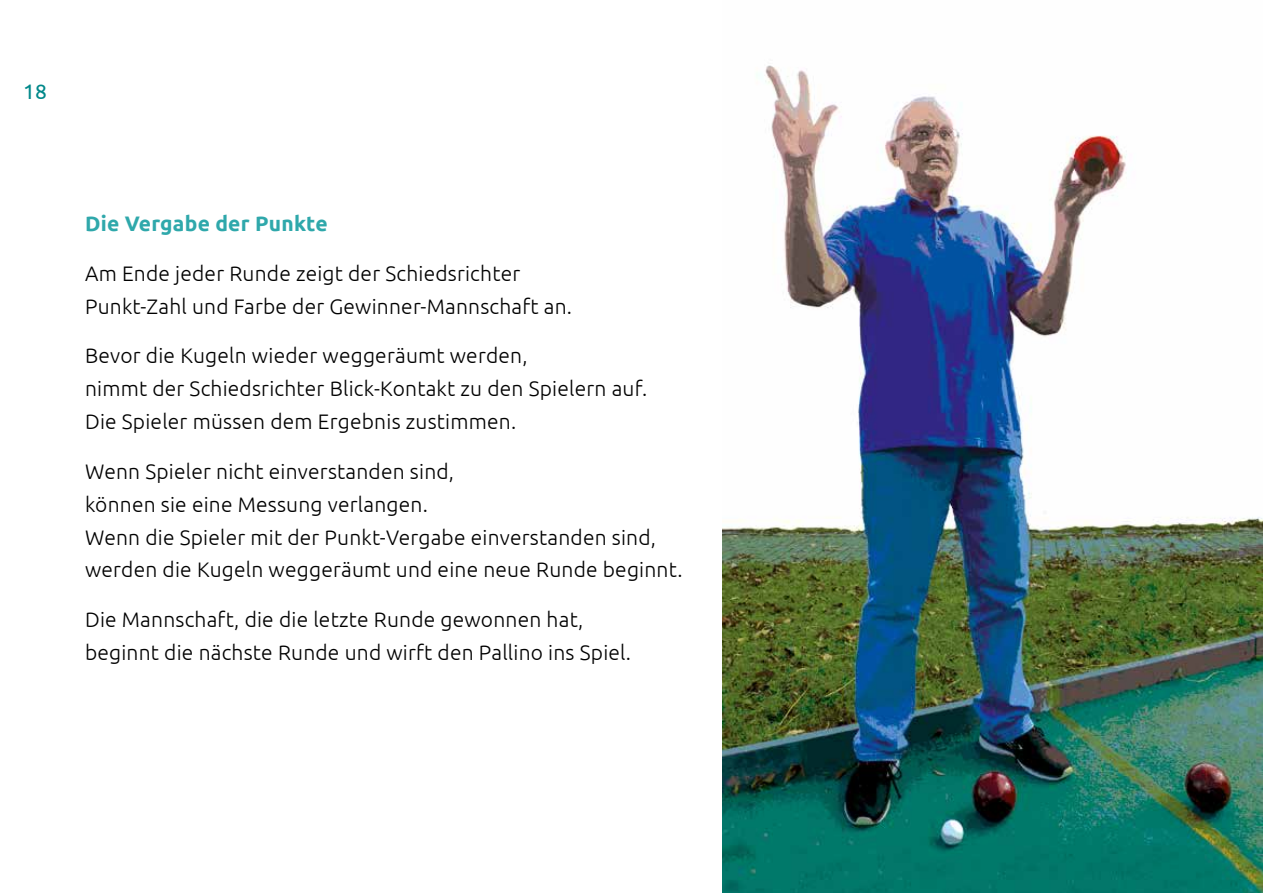
<style>
.page{position:relative;width:1263px;height:893px;background:#fff}
.page>*{position:absolute;margin:0;border:0;box-sizing:border-box;transform-origin:0 0}
.t1{font:300 21px/33px "Ubuntu";letter-spacing:.01em;color:#000}
.t2{font:700 21px "Ubuntu";letter-spacing:.01em;color:#2fa8ab}
.t3{font:21px "Ubuntu";color:#00888a}
</style>
<div class="page">
<img style="left:723px;top:65px;width:540px;height:828px">
<p class="t3" style="left:23px;top:79px;width:25px">18</p>
<p class="t2" style="left:85px;top:211px;width:244px">Die Vergabe der Punkte</p>
<p class="t1" style="left:85px;top:256px;width:489px">Am Ende jeder Runde zeigt der Schiedsrichter<br>Punkt-Zahl und Farbe der Gewinner-Mannschaft an.</p>
<p class="t1" style="left:85px;top:338px;width:564px">Bevor die Kugeln wieder weggeräumt werden,<br>nimmt der Schiedsrichter Blick-Kontakt zu den Spielern auf.<br>Die Spieler müssen dem Ergebnis zustimmen.</p>
<p class="t1" style="left:85px;top:454px;width:599px">Wenn Spieler nicht einverstanden sind,<br>können sie eine Messung verlangen.<br>Wenn die Spieler mit der Punkt-Vergabe einverstanden sind, werden die Kugeln weggeräumt und eine neue Runde beginnt.</p>
<p class="t1" style="left:85px;top:602px;width:547px">Die Mannschaft, die die letzte Runde gewonnen hat, beginnt die nächste Runde und wirft den Pallino ins Spiel.</p>
</div>
